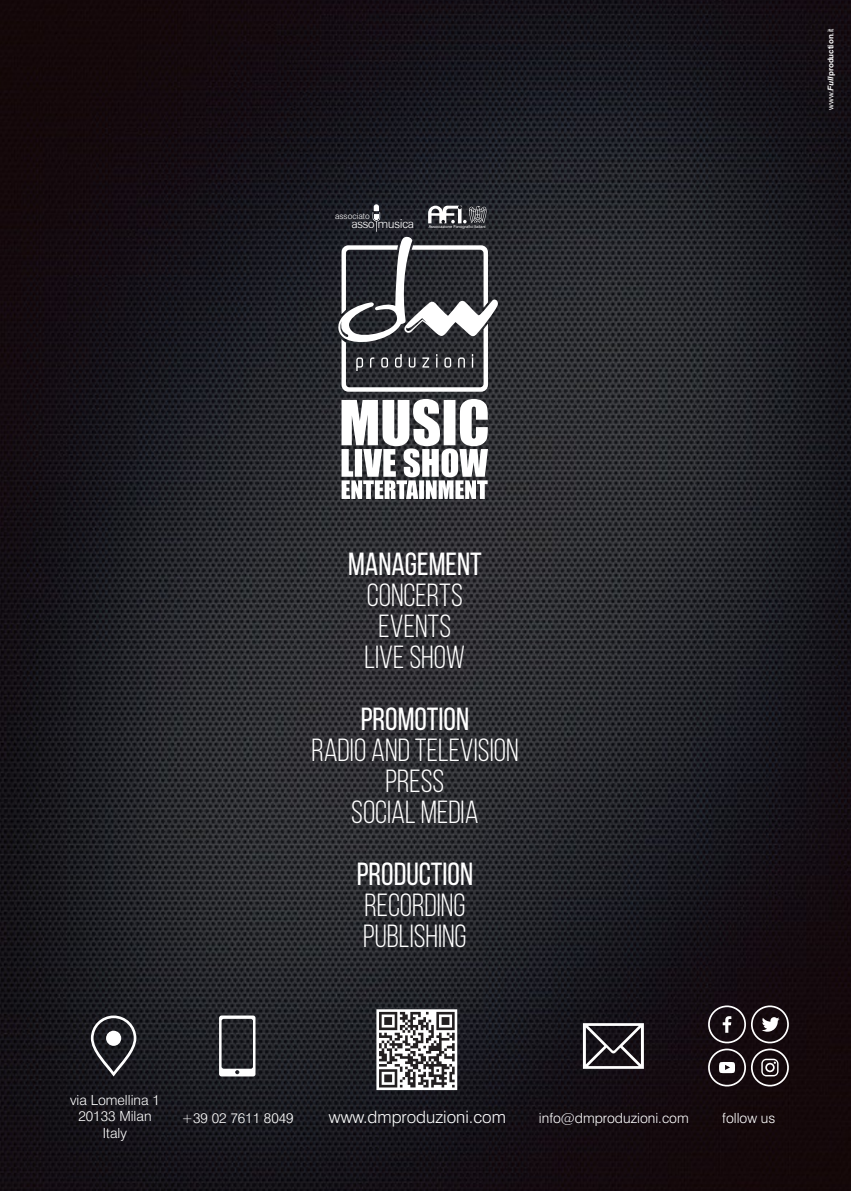
<style>
.page{position:relative;width:851px;height:1191px;background:#fff}
.page>*{position:absolute;margin:0;border:0;box-sizing:border-box;transform-origin:0 0}
.t1{font:32px/31px "Bebas Neue";color:#fff;text-align:center}
.t2{font:32px "Bebas Neue";color:#fff}
.t3{font:300 17px "Swiss 721 BT";color:#fff}
.t4{font:300 14px/16.8px "Swiss 721 BT";color:#fff;text-align:center}
.t5{font:300 12.2px "Zurich BT";letter-spacing:-.05em;color:#fff}
.t6{font:300 8.4px "Swiss 721 BT";color:#fff}
.t7{font:700 8px "Arial";color:#fff}
.t8{font:4px "Swiss 721 BT";color:#fff}
.s1{font-weight:400}
.s2{font-style:italic}
</style>
<div class="page">
<img style="left:0;top:0;width:850px;height:1191px">
<svg style="left:91px;top:1015px;width:45px;height:61px"></svg>
<svg style="left:219px;top:1015px;width:36px;height:61px"></svg>
<svg style="left:583px;top:1023px;width:60px;height:45px"></svg>
<svg style="left:376px;top:1009px;width:81px;height:81px"></svg>
<svg style="left:379px;top:1012px;width:75px;height:75px"></svg>
<svg style="left:706px;top:1005px;width:84px;height:82px;background:#40373a"></svg>
<svg style="left:341px;top:399px;width:147px;height:100px"></svg>
<svg style="left:338px;top:204px;width:161px;height:188px"></svg>
<p class="t6" style="left:335px;top:213px;width:36px">associato</p>
<p class="t5" style="left:351px;top:219px;width:64px">asso musica</p>
<p class="t8" style="left:428px;top:225px;width:59px">Associazione Fonografici Italiani</p>
<p class="t7" style="left:827px;top:110px;width:83px;rotate:-90deg"><span class="s1">www.</span><span class="s2">Full</span>production<span class="s1">.it</span></p>
<p class="t2" style="left:348px;top:551px;width:135px">MANAGEMENT</p>
<p class="t1" style="left:364px;top:582px;width:102px">CONCERTS<br>EVENTS<br>LIVE SHOW</p>
<p class="t2" style="left:360px;top:706px;width:110px">PROMOTION</p>
<p class="t1" style="left:311px;top:737px;width:209px">RADIO AND TELEVISION<br>PRESS<br>SOCIAL MEDIA</p>
<p class="t2" style="left:356px;top:861px;width:118px">PRODUCTION</p>
<p class="t1" style="left:363px;top:892px;width:105px;text-align:left">RECORDING<br>PUBLISHING</p>
<p class="t4" style="left:70px;top:1092px;width:91px">via Lomellina 1<br>20133 Milan<br>Italy</p>
<p class="t4" style="left:181px;top:1111px;width:114px">+39 02 7611 8049</p>
<p class="t3" style="left:329px;top:1110px;width:178px">www.dmproduzioni.com</p>
<p class="t4" style="left:539px;top:1111px;width:151px">info@dmproduzioni.com</p>
<p class="t4" style="left:722px;top:1111px;width:54px">follow us</p>
</div>
